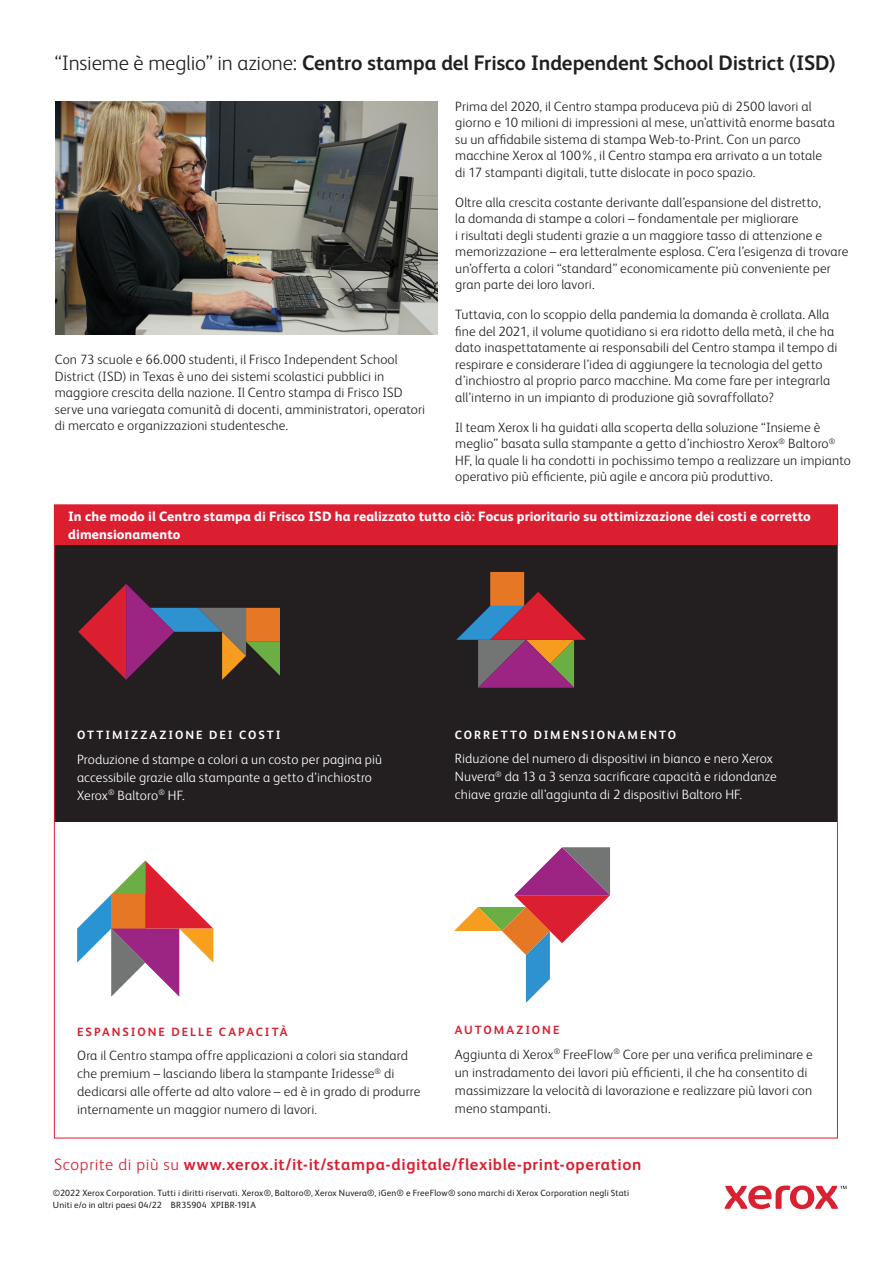
<style>
.page{position:relative;width:893px;height:1263px;background:#fff}
.page>*{position:absolute;margin:0;border:0;box-sizing:border-box;transform-origin:0 0}
.Header_Back_Page{font:700 21px "Xerox Sans";letter-spacing:-.005em;color:#231f20}
.Call_to_action{font:700 16.5px "Xerox Sans";letter-spacing:.04em;color:#db1e30}
.Body_Text{font:300 13.5px/16.5px "Xerox Sans";letter-spacing:.01em;color:#231f20}
.Body_Text-2{font:300 13.5px/18px "Xerox Sans";letter-spacing:.01em;color:#fff}
.Body_Text-3{font:800 13.5px/18px "Xerox Sans";letter-spacing:.005em;color:#fff}
.Body_Text-4{font:700 12px "Xerox Sans";letter-spacing:.165em;color:#fff}
.Body_Text-5{font:700 12px "Xerox Sans";letter-spacing:.165em;color:#db1e30}
.Legal{font:9px/12px "Xerox Sans";letter-spacing:.02em;color:#231f20}
.s1{font-weight:300}
.s2{font-size:12px}
</style>
<div class="page">
<svg style="left:724px;top:1185px;width:122px;height:24px"></svg>
<div style="left:54px;top:541px;width:783px;height:281px;background:#231f20"></div>
<img style="left:55px;top:101px;width:382px;height:234px">
<div style="left:54px;top:505px;width:783px;height:40px;background:#db1e30"></div>
<svg style="left:78px;top:584px;width:202px;height:96px"></svg>
<svg style="left:454px;top:847px;width:156px;height:156px"></svg>
<div style="left:490px;top:572px;width:34px;height:34px;background:#e67825"></div>
<svg style="left:456px;top:592px;width:130px;height:96px"></svg>
<svg style="left:77px;top:860px;width:136px;height:137px"></svg>
<p class="Header_Back_Page" style="left:55px;top:49px;width:782px"><span class="s1">“Insieme è meglio” in azione:</span> Centro stampa del Frisco Independent School District (ISD)</p>
<p class="Body_Text" style="left:455px;top:97px;width:381px">Prima del 2020, il Centro stampa produceva più di 2500 lavori al giorno e 10 milioni di impressioni al mese, un’attività enorme basata su un affidabile sistema di stampa Web-to-Print. Con un parco macchine Xerox al 100%, il Centro stampa era arrivato a un totale di 17 stampanti digitali, tutte dislocate in poco spazio.</p>
<p class="Body_Text" style="left:455px;top:193px;width:395px">Oltre alla crescita costante derivante dall’espansione del distretto,<br>la domanda di stampe a colori – fondamentale per migliorare<br>i risultati degli studenti grazie a un maggiore tasso di attenzione e memorizzazione – era letteralmente esplosa. C’era l’esigenza di trovare un’offerta a colori “standard” economicamente più conveniente per gran parte dei loro lavori.</p>
<p class="Body_Text" style="left:455px;top:306px;width:384px">Tuttavia, con lo scoppio della pandemia la domanda è crollata. Alla fine del 2021, il volume quotidiano si era ridotto della metà, il che ha dato inaspettatamente ai responsabili del Centro stampa il tempo di respirare e considerare l’idea di aggiungere la tecnologia del getto d’inchiostro al proprio parco macchine. Ma come fare per integrarla all’interno in un impianto di produzione già sovraffollato?</p>
<p class="Body_Text" style="left:455px;top:418px;width:397px">Il team Xerox li ha guidati alla scoperta della soluzione “Insieme è meglio” basata sulla stampante a getto d’inchiostro Xerox<sup>®</sup> Baltoro<sup>® </sup>HF, la quale li ha condotti in pochissimo tempo a realizzare un impianto operativo più efficiente, più agile e ancora più produttivo.</p>
<p class="Body_Text" style="left:55px;top:351px;width:372px">Con 73 scuole e 66.000 studenti, il Frisco Independent School District (ISD) in Texas è uno dei sistemi scolastici pubblici in maggiore crescita della nazione. Il Centro stampa di Frisco ISD serve una variegata comunità di docenti, amministratori, operatori di mercato e organizzazioni studentesche.</p>
<p class="Body_Text-3" style="left:68px;top:507px;width:744px">In che modo il Centro stampa di Frisco ISD ha realizzato tutto ciò: Focus prioritario su ottimizzazione dei costi e corretto dimensionamento</p>
<p class="Body_Text-4" style="left:77px;top:727px;width:205px">OTTIMIZZAZIONE DEI COSTI</p>
<p class="Body_Text-2" style="left:77px;top:749px;width:307px">Produzione d stampe a colori a un costo per pagina più accessibile grazie alla stampante a getto d’inchiostro<br>Xerox<sup>®</sup> Baltoro<sup>®</sup> HF.</p>
<p class="Body_Text-4" style="left:455px;top:727px;width:223px">CORRETTO DIMENSIONAMENTO</p>
<p class="Body_Text-2" style="left:455px;top:749px;width:323px">Riduzione del numero di dispositivi in bianco e nero Xerox<br>Nuvera<sup>®</sup> da 13 a 3 senza sacrificare capacità e ridondanze chiave grazie all’aggiunta di 2 dispositivi Baltoro HF.</p>
<p class="Body_Text-5" style="left:77px;top:1023px;width:212px">ESPANSIONE DELLE CAPACITÀ</p>
<p class="Body_Text" style="left:77px;top:1046px;width:345px;line-height:18px">Ora il Centro stampa offre applicazioni a colori sia standard che premium – lasciando libera la stampante Iridesse<sup>®</sup> di dedicarsi alle offerte ad alto valore – ed è in grado di produrre internamente un maggior numero di lavori<span class="s2">.</span></p>
<p class="Body_Text-5" style="left:455px;top:1022px;width:106px">AUTOMAZIONE</p>
<p class="Body_Text" style="left:455px;top:1044px;width:359px;line-height:18px">Aggiunta di Xerox<sup>®</sup> FreeFlow<sup>®</sup> Core per una verifica preliminare e un instradamento dei lavori più efficienti, il che ha consentito di massimizzare la velocità di lavorazione e realizzare più lavori con meno stampanti.</p>
<p class="Call_to_action" style="left:54px;top:1153px;width:589px"><span class="s1">Scoprite di più su</span> www.xerox.it/it-it/stampa-digitale/flexible-print-operation</p>
<p class="Legal" style="left:53px;top:1186px;width:578px">©2022 Xerox Corporation. Tutti i diritti riservati. Xerox®, Baltoro®, Xerox Nuvera®, iGen® e FreeFlow® sono marchi di Xerox Corporation negli Stati<br>Uniti e/o in altri paesi 04/22 BR35904 XPIBR-19IA</p>
</div>
